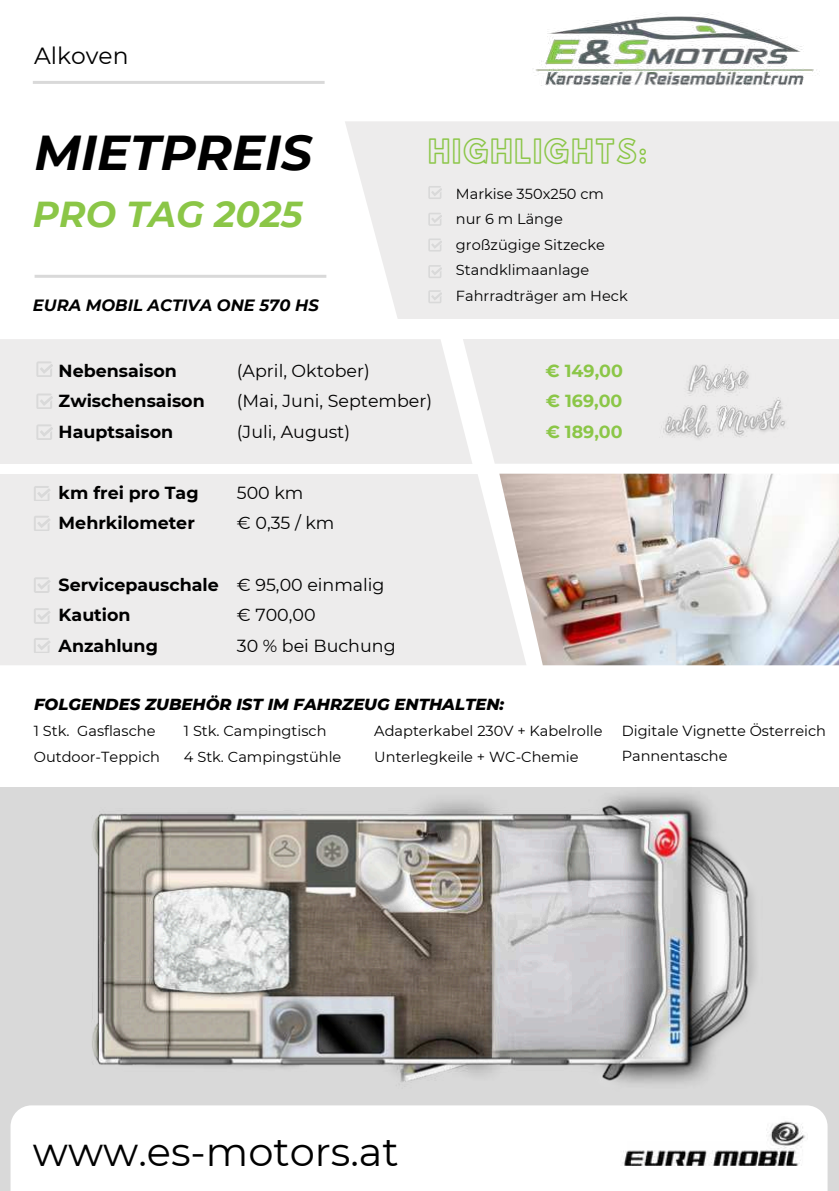
<style>
.page{position:relative;width:839px;height:1191px;background:#fff}
.page>*{position:absolute;margin:0;border:0;box-sizing:border-box;transform-origin:0 0}
.t1{font:italic 700 49px "Montserrat";color:#000}
.t2{font:40px "Montserrat";color:#000}
.t3{font:italic 700 36px "Montserrat";color:#8bc647}
.t4{font:29px "Hussar Ekologiczne 1";letter-spacing:.06em;color:#8bc647}
.t5{font:23.4px "Montserrat";color:#000}
.t6{font:17.4px/30.6px "Montserrat";color:#000}
.t7{font:700 17.4px/30.6px "Montserrat";color:#000}
.t8{font:700 17.4px/30.6px "Montserrat";color:#8bc647;text-align:justify}
.t9{font:italic 800 16.4px "Montserrat";color:#000}
.t10{font:italic 700 16.4px "Montserrat";color:#000}
.t11{font:14.6px/25.4px "Montserrat";color:#000}
</style>
<div class="page">
<div style="left:0;top:787px;width:838px;height:404px;background:#d9d9d9"></div>
<svg style="left:11px;top:1105px;width:816px;height:86px"></svg>
<div style="left:345px;top:121px;width:493px;height:198px;background:#edecec"></div>
<svg style="left:428px;top:186px;width:14px;height:13px"></svg>
<svg style="left:428px;top:213px;width:14px;height:13px"></svg>
<svg style="left:428px;top:238px;width:14px;height:14px"></svg>
<svg style="left:428px;top:265px;width:14px;height:13px"></svg>
<svg style="left:428px;top:290px;width:14px;height:13px"></svg>
<img style="left:620px;top:1134px;width:187px;height:32px">
<img style="left:84px;top:787px;width:754px;height:347px">
<hr style="left:33px;top:81px;width:291px;height:3px;background:#d9d9d9">
<hr style="left:35px;top:275px;width:291px;height:3px;background:#d9d9d9">
<div style="left:0;top:339px;width:463px;height:125px;background:#edecec"></div>
<div style="left:463px;top:339px;width:375px;height:125px;background:#edecec"></div>
<div style="left:0;top:474px;width:499px;height:191px;background:#edecec"></div>
<svg style="left:36px;top:361px;width:17px;height:15px"></svg>
<svg style="left:36px;top:394px;width:17px;height:15px"></svg>
<svg style="left:36px;top:424px;width:17px;height:15px"></svg>
<svg style="left:34px;top:486px;width:16px;height:15px"></svg>
<svg style="left:34px;top:516px;width:16px;height:15px"></svg>
<svg style="left:34px;top:577px;width:16px;height:15px"></svg>
<svg style="left:34px;top:608px;width:16px;height:15px"></svg>
<svg style="left:34px;top:638px;width:16px;height:15px"></svg>
<img style="left:499px;top:474px;width:339px;height:191px">
<img style="left:651px;top:349px;width:146px;height:103px">
<img style="left:533px;top:13px;width:287px;height:73px">
<h3 class="t5" style="left:34px;top:39px;width:96px">Alkoven</h3>
<h1 class="t1" style="left:34px;top:117px;width:279px">MIETPREIS</h1>
<h3 class="t4" style="left:428px;top:128px;width:220px">HIGHLIGHTS:</h3>
<p class="t11" style="left:456px;top:180px;width:173px">Markise 350x250 cm nur 6 m Länge großzügige Sitzecke<br>Standklimaanlage<br>Fahrradträger am Heck</p>
<h3 class="t3" style="left:33px;top:188px;width:271px">PRO TAG 2025</h3>
<p class="t10" style="left:33px;top:293px;width:287px">EURA MOBIL ACTIVA ONE 570 HS</p>
<p class="t7" style="left:59px;top:354px;width:148px">Nebensaison<br>Zwischensaison<br>Hauptsaison</p>
<p class="t7" style="left:59px;top:477px;width:141px">km frei pro Tag<br>Mehrkilometer</p>
<p class="t7" style="left:59px;top:568px;width:162px">Servicepauschale<br>Kaution<br>Anzahlung</p>
<p class="t6" style="left:237px;top:355px;width:197px">(April, Oktober)<br>(Mai, Juni, September) (Juli, August)</p>
<p class="t6" style="left:237px;top:477px;width:99px">500 km<br>€ 0,35 / km</p>
<p class="t6" style="left:237px;top:568px;width:160px">€ 95,00 einmalig € 700,00<br>30 % bei Buchung</p>
<p class="t8" style="left:545px;top:355px;width:79px">€ 149,00 € 169,00 € 189,00</p>
<p class="t9" style="left:34px;top:692px;width:471px">FOLGENDES ZUBEHÖR IST IM FAHRZEUG ENTHALTEN:</p>
<p class="t11" style="left:34px;top:718px;width:128px">1 Stk. Gasflasche<br>Outdoor-Teppich</p>
<p class="t11" style="left:184px;top:718px;width:159px">1 Stk. Campingtisch<br>4 Stk. Campingstühle</p>
<p class="t11" style="left:374px;top:718px;width:230px">Adapterkabel 230V + Kabelrolle<br>Unterlegkeile + WC-Chemie</p>
<p class="t11" style="left:621px;top:717px;width:206px">Digitale Vignette Österreich<br>Pannentasche</p>
<h2 class="t2" style="left:33px;top:1124px;width:367px">www.es-motors.at</h2>
</div>
